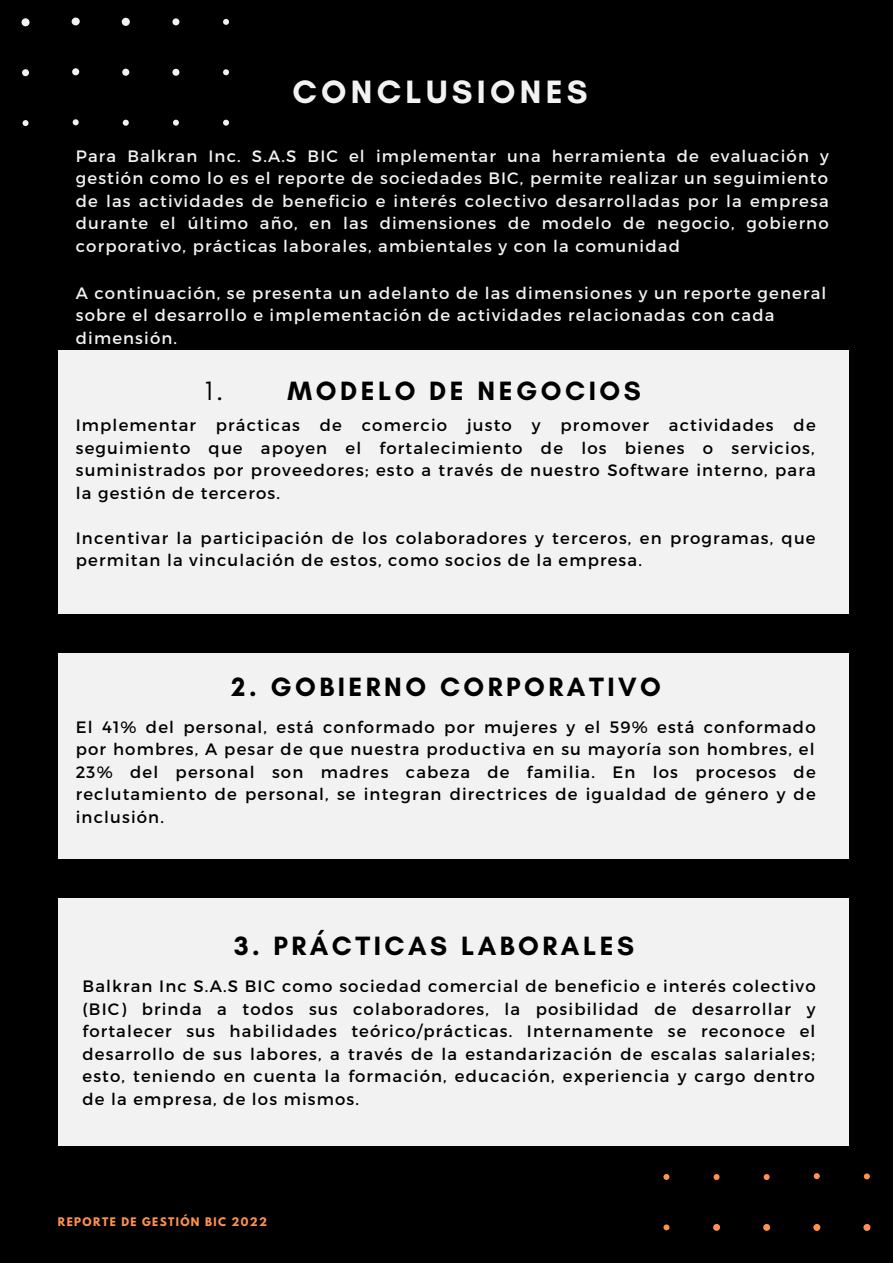
<style>
.page{position:relative;width:893px;height:1264px;background:#fff}
.page>*{position:absolute;margin:0;border:0;box-sizing:border-box;transform-origin:0 0}
.t1{font:700 33px "Glacial Indifference";letter-spacing:.13em;color:#f2f2f2}
.t2{font:700 27px "Glacial Indifference";letter-spacing:.13em;color:#000}
.t3{font:16.5px/22.5px "Montserrat";letter-spacing:.07em;color:#000;text-align:justify}
.t4{font:16.5px/22.5px "Montserrat";letter-spacing:.07em;color:#f2f2f2;text-align:justify}
.t5{font:700 10.5px "League Spartan";letter-spacing:.13em;color:#ff914d}
.s1{font-weight:400}
</style>
<div class="page">
<div style="left:0;top:0;width:892px;height:1262px;background:#000"></div>
<svg style="left:21px;top:17px;width:208px;height:109px"></svg>
<svg style="left:663px;top:1173px;width:208px;height:58px"></svg>
<div style="left:58px;top:350px;width:790px;height:264px;background:#f2f2f2"></div>
<div style="left:58px;top:653px;width:790px;height:205px;background:#f2f2f2"></div>
<div style="left:58px;top:897px;width:790px;height:248px;background:#f2f2f2"></div>
<p class="t1" style="left:292px;top:71px;width:297px">CONCLUSIONES</p>
<p class="t4" style="left:76px;top:144px;width:754px">Para Balkran Inc. S.A.S BIC el implementar una herramienta de evaluación y gestión como lo es el reporte de sociedades BIC, permite realizar un seguimiento de las actividades de beneficio e interés colectivo desarrolladas por la empresa durante el último año, en las dimensiones de modelo de negocio, gobierno corporativo, prácticas laborales, ambientales y con la comunidad</p>
<p class="t4" style="left:76px;top:281px;width:752px;text-align:left">A continuación, se presenta un adelanto de las dimensiones y un reporte general sobre el desarrollo e implementación de actividades relacionadas con cada dimensión.</p>
<p class="t2" style="left:205px;top:374px;width:437px"><span class="s1">1.</span> MODELO DE NEGOCIOS</p>
<p class="t3" style="left:76px;top:413px;width:741px">Implementar prácticas de comercio justo y promover actividades de seguimiento que apoyen el fortalecimiento de los bienes o servicios, suministrados por proveedores; esto a través de nuestro Software interno, para la gestión de terceros.</p>
<p class="t3" style="left:76px;top:526px;width:741px">Incentivar la participación de los colaboradores y terceros, en programas, que permitan la vinculación de estos, como socios de la empresa.</p>
<p class="t2" style="left:231px;top:670px;width:431px">2. GOBIERNO CORPORATIVO</p>
<p class="t3" style="left:76px;top:715px;width:741px">El 41% del personal, está conformado por mujeres y el 59% está conformado por hombres, A pesar de que nuestra productiva en su mayoría son hombres, el 23% del personal son madres cabeza de familia. En los procesos de reclutamiento de personal, se integran directrices de igualdad de género y de inclusión.</p>
<p class="t2" style="left:234px;top:929px;width:401px">3. PRÁCTICAS LABORALES</p>
<p class="t3" style="left:82px;top:974px;width:734px">Balkran Inc S.A.S BIC como sociedad comercial de beneficio e interés colectivo (BIC) brinda a todos sus colaboradores, la posibilidad de desarrollar y fortalecer sus habilidades teórico/prácticas. Internamente se reconoce el desarrollo de sus labores, a través de la estandarización de escalas salariales; esto, teniendo en cuenta la formación, educación, experiencia y cargo dentro de la empresa, de los mismos.</p>
<p class="t5" style="left:58px;top:1216px;width:211px">REPORTE DE GESTIÓN BIC 2022</p>
</div>
